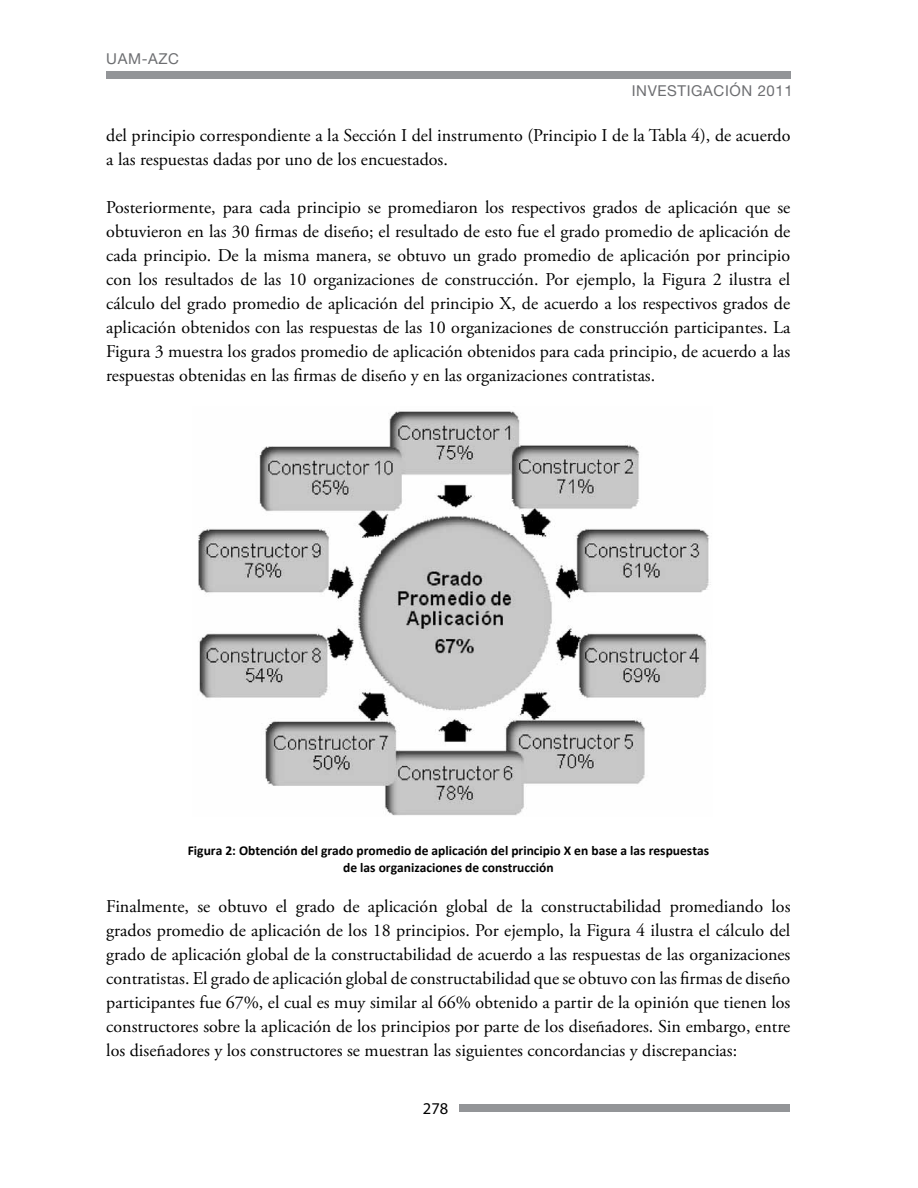
<style>
.page{position:relative;width:918px;height:1188px;background:#fff}
.page>*{position:absolute;margin:0;border:0;box-sizing:border-box;transform-origin:0 0}
.t1{font:18px/24.2px "Adobe Garamond Pro";color:#000;text-align:justify}
.t2{font:16.5px "Myriad Pro";color:#000}
.t3{font:15px "Helvetica Neue LT Std";letter-spacing:.04em;color:#6d6e71}
.t4{font:700 13.5px/16.2px "Calibri";color:#000;text-align:center}
</style>
<div class="page">
<div style="left:106px;top:71px;width:684px;height:8px;background:#939598"></div>
<div style="left:459px;top:1104px;width:331px;height:8px;background:#939598"></div>
<img style="left:198px;top:411px;width:513px;height:405px">
<p class="t3" style="left:106px;top:50px;width:74px">UAM-AZC</p>
<p class="t3" style="left:632px;top:81px;width:163px">INVESTIGACIÓN 2011</p>
<p class="t1" style="left:106px;top:123px;width:686px">del principio correspondiente a la Sección I del instrumento (Principio I de la Tabla 4), de acuerdo a las respuestas dadas por uno de los encuestados.</p>
<p class="t1" style="left:106px;top:196px;width:686px">Posteriormente, para cada principio se promediaron los respectivos grados de aplicación que se obtuvieron en las 30 firmas de diseño; el resultado de esto fue el grado promedio de aplicación de cada principio. De la misma manera, se obtuvo un grado promedio de aplicación por principio con los resultados de las 10 organizaciones de construcción. Por ejemplo, la Figura 2 ilustra el cálculo del grado promedio de aplicación del principio X, de acuerdo a los respectivos grados de aplicación obtenidos con las respuestas de las 10 organizaciones de construcción participantes. La Figura 3 muestra los grados promedio de aplicación obtenidos para cada principio, de acuerdo a las respuestas obtenidas en las firmas de diseño y en las organizaciones contratistas.</p>
<p class="t4" style="left:188px;top:843px;width:523px">Figura 2: Obtención del grado promedio de aplicación del principio X en base a las respuestas de las organizaciones de construcción</p>
<p class="t1" style="left:106px;top:895px;width:686px">Finalmente, se obtuvo el grado de aplicación global de la constructabilidad promediando los grados promedio de aplicación de los 18 principios. Por ejemplo, la Figura 4 ilustra el cálculo del grado de aplicación global de la constructabilidad de acuerdo a las respuestas de las organizaciones contratistas. El grado de aplicación global de constructabilidad que se obtuvo con las firmas de diseño participantes fue 67%, el cual es muy similar al 66% obtenido a partir de la opinión que tienen los constructores sobre la aplicación de los principios por parte de los diseñadores. Sin embargo, entre los diseñadores y los constructores se muestran las siguientes concordancias y discrepancias:</p>
<p class="t2" style="left:423px;top:1098px;width:27px">278</p>
</div>
